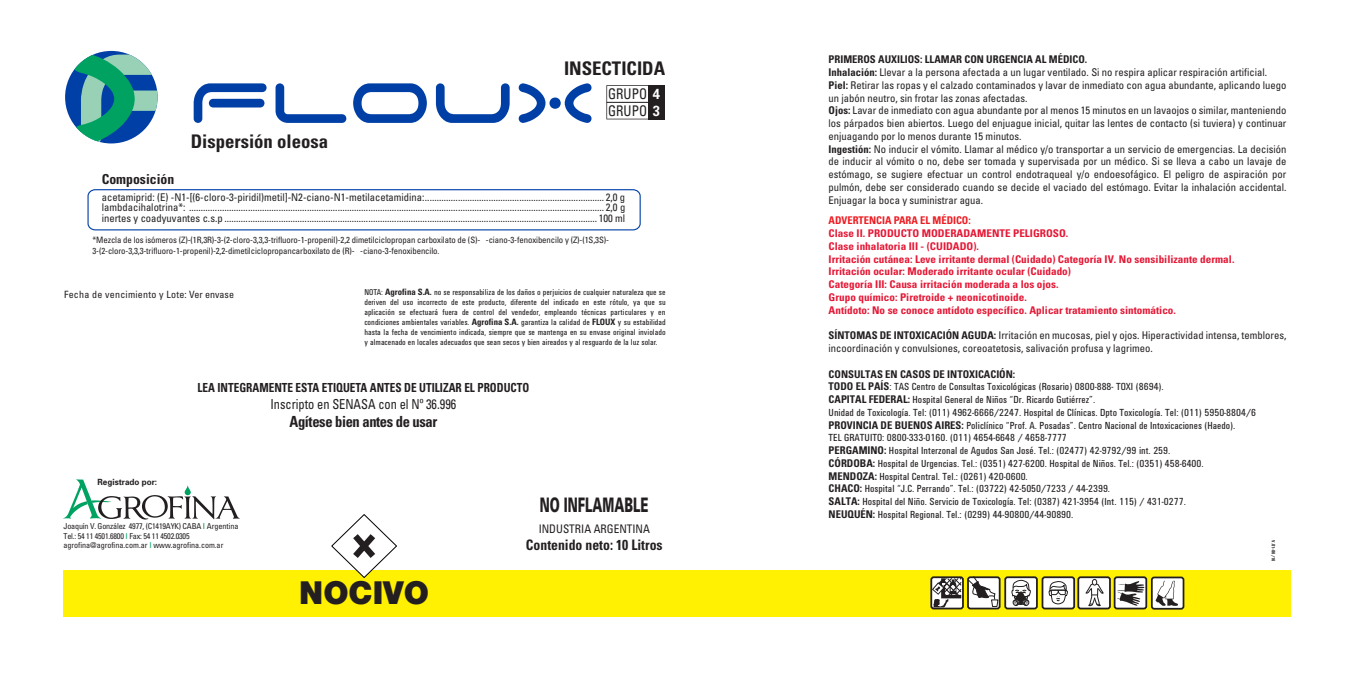
<style>
.page{position:relative;width:1354px;height:674px;background:#fff}
.page>*{position:absolute;margin:0;border:0;box-sizing:border-box;transform-origin:0 0}
.t1{font:900 31.75px "Helvetica Neue";color:#231f20}
.t2{font:900 20px "Univers";color:#231f20;scale:.6 1}
.t3{font:700 condensed 18.75px "Univers";color:#231f20}
.t4{font:700 condensed 15.38px "Univers";letter-spacing:-.025em;color:#231f20;scale:.95 1}
.t5{font:condensed 14.62px/16.8px "Univers";color:#231f20;scale:.9 1}
.t6{font:700 condensed 14.5px "Univers";color:#231f20;scale:.95 1}
.t7{font:condensed 13.75px "Univers";color:#231f20;scale:.9 1}
.t8{font:700 condensed 13.75px "Univers";color:#231f20}
.t9{font:700 condensed 12.5px "Univers";color:#231f20;scale:.9 1}
.t10{font:condensed 11.75px "Univers";color:#231f20;scale:.95 1}
.t11{font:condensed 10.62px/12.8px "Univers";color:#231f20}
.t12{font:10.62px/12.8px "Univers Roman Cond DTC";color:#231f20}
.t13{font:700 condensed 10.62px/12.8px "Univers";color:#e51836;scale:1.05 1}
.t14{font:700 condensed 10.62px "Univers";color:#231f20}
.t15{font:700 condensed 10.62px "Univers";letter-spacing:-.005em;color:#ee1d23}
.t16{font:condensed 10px "Univers";letter-spacing:.025em;color:#231f20}
.t17{font:8.75px/10px "Univers Roman Cond DTC";color:#231f20;text-align:justify}
.t18{font:condensed 8.75px/11.2px "Univers";letter-spacing:-.01em;color:#231f20}
.t19{font:700 8.5px "Univers";color:#231f20;scale:.95 1}
.t20{font:condensed 8.12px/9.8px "Univers";letter-spacing:-.02em;color:#231f20}
.t21{font:5px "Univers Bold Cond DTC";color:#231f20;scale:.9 1}
.s1{font-weight:700;font-stretch:normal;color:#fff}
.s2{font-family:"Univers";font-weight:700;font-stretch:condensed}
.s3{color:#00843d}
.s4{color:#00a261}
.s5{font-weight:700}
</style>
<div class="page">
<div style="left:64px;top:570px;width:1227px;height:46px;background:#fff101"></div>
<div style="left:967px;top:576px;width:33px;height:33px;border:2px solid #231f20;border-radius:2px"></div>
<div style="left:1078px;top:577px;width:32px;height:31px;background:#fff;border-radius:2px"></div>
<div style="left:1077px;top:576px;width:33px;height:33px;border:2px solid #231f20;border-radius:2px"></div>
<svg style="left:1085px;top:578px;width:19px;height:29px"></svg>
<div style="left:1114px;top:577px;width:32px;height:31px;background:#fff;border-radius:2px"></div>
<div style="left:1113px;top:576px;width:34px;height:33px;border:2px solid #231f20;border-radius:2px"></div>
<div style="left:930px;top:576px;width:34px;height:33px;border:2px solid #231f20;border-radius:2px"></div>
<svg style="left:932px;top:576px;width:66px;height:31px;background:#a8a597"></svg>
<svg style="left:1117px;top:581px;width:27px;height:24px"></svg>
<div style="left:1005px;top:577px;width:32px;height:31px;background:#fff;border-radius:2px"></div>
<div style="left:1004px;top:576px;width:33px;height:33px;border:2px solid #231f20;border-radius:2px"></div>
<div style="left:1042px;top:577px;width:32px;height:31px;background:#fff;border-radius:2px"></div>
<div style="left:1041px;top:576px;width:34px;height:33px;border:2px solid #231f20;border-radius:2px"></div>
<svg style="left:1010px;top:579px;width:58px;height:38px"></svg>
<div style="left:1151px;top:577px;width:32px;height:31px;background:#fff;border-radius:2px"></div>
<div style="left:1151px;top:576px;width:33px;height:33px;border:2px solid #231f20;border-radius:2px"></div>
<svg style="left:1155px;top:580px;width:23px;height:25px"></svg>
<svg style="left:331px;top:514px;width:66px;height:64px"></svg>
<svg style="left:63px;top:479px;width:177px;height:40px"></svg>
<svg style="left:87px;top:189px;width:554px;height:42px"></svg>
<svg style="left:194px;top:83px;width:72px;height:40px"></svg>
<svg style="left:275px;top:83px;width:71px;height:40px"></svg>
<svg style="left:353px;top:83px;width:74px;height:40px"></svg>
<svg style="left:436px;top:83px;width:73px;height:40px"></svg>
<svg style="left:519px;top:83px;width:72px;height:40px"></svg>
<div style="left:65px;top:51px;width:93px;height:92px;background:#0040a6;border-radius:50%"></div>
<svg style="left:72px;top:52px;width:86px;height:91px"></svg>
<svg style="left:606px;top:85px;width:42px;height:34px"></svg>
<div style="left:648px;top:85px;width:16px;height:17px;background:#231f20"></div>
<div style="left:648px;top:102px;width:16px;height:17px;background:#231f20"></div>
<h3 class="t3" style="left:564px;top:57px;width:103px">INSECTICIDA</h3>
<h3 class="t3" style="left:191px;top:130px;width:139px">Dispersión oleosa</h3>
<h3 class="t5" style="left:608px;top:85px;width:59px">GRUPO <span class="s1">4<br></span>GRUPO <span class="s1">3</span></h3>
<p class="t8" style="left:102px;top:171px;width:74px">Composición</p>
<p class="t11" style="left:102px;top:191px;width:525px;line-height:10.6px;text-align:justify">acetamiprid: (E) -N1-[(6-cloro-3-piridil)metil]-N2-ciano-N1-metilacetamidina:............................................................................ 2,0 g lambdacihalotrina*: ................................................................................................................................................................................ 2,0 g inertes y coadyuvantes c.s.p .............................................................................................................................................................. 100 ml</p>
<p class="t18" style="left:92px;top:234px;width:518px">*Mezcla de los isómeros (Z)-(1R,3R)-3-(2-cloro-3,3,3-trifluoro-1-propenil)-2,2 dimetilciclopropan carboxilato de (S)- -ciano-3-fenoxibencilo y (Z)-(1S,3S)-<br>3-(2-cloro-3,3,3-trifluoro-1-propenil)-2,2-dimetilciclopropancarboxilato de (R)- -ciano-3-fenoxibencilo.</p>
<p class="t16" style="left:64px;top:287px;width:171px">Fecha de vencimiento y Lote: Ver envase</p>
<p class="t17" style="left:364px;top:287px;width:303px">NOTA: <span class="s2">Agrofina S.A.</span> no se responsabiliza de los daños o perjuicios de cualquier naturaleza que se deriven del uso incorrecto de este producto, diferente del indicado en este rótulo, ya que su aplicación se efectuará fuera de control del vendedor, empleando técnicas particulares y en condiciones ambientales variables. <span class="s2">Agrofina S.A.</span> garantiza la calidad de <span class="s2">FLOUX</span> y su estabilidad hasta la fecha de vencimiento indicada, siempre que se mantenga en su envase original inviolado y almacenado en locales adecuados que sean secos y bien aireados y al resguardo de la luz solar.</p>
<p class="t19" style="left:98px;top:476px;width:64px">Registrado por:</p>
<p class="t9" style="left:197px;top:380px;width:370px">LEA INTEGRAMENTE ESTA ETIQUETA ANTES DE UTILIZAR EL PRODUCTO</p>
<p class="t7" style="left:270px;top:395px;width:208px">Inscripto en SENASA con el Nº 36.996</p>
<h3 class="t4" style="left:289px;top:412px;width:157px">Agítese bien antes de usar</h3>
<p class="t20" style="left:63px;top:520px;width:177px">Joaquín V. González 4977, (C1419AYK) CABA <span class="s3">I</span> Argentina<br>Tel.: 54 11 4501.6800 <span class="s4">I</span> Fax: 54 11 4502.0305 agrofina@agrofina.com.ar <span class="s4">I</span> www.agrofina.com.ar</p>
<h1 class="t1" style="left:299px;top:573px;width:131px">NOCIVO</h1>
<h2 class="t2" style="left:540px;top:491px;width:183px">NO INFLAMABLE</h2>
<p class="t10" style="left:538px;top:521px;width:119px">INDUSTRIA ARGENTINA</p>
<h3 class="t6" style="left:526px;top:535px;width:145px">Contenido neto: 10 Litros</h3>
<p class="t11" style="left:828px;top:53px;width:459px"><span class="s5">PRIMEROS AUXILIOS: LLAMAR CON URGENCIA AL MÉDICO.<br>Inhalación:</span> Llevar a la persona afectada a un lugar ventilado. Si no respira aplicar respiración artificial.<br><span class="s5">Piel:</span> Retirar las ropas y el calzado contaminados y lavar de inmediato con agua abundante, aplicando luego un jabón neutro, sin frotar las zonas afectadas.<br><span class="s5">Ojos:</span> Lavar de inmediato con agua abundante por al menos 15 minutos en un lavaojos o similar, manteniendo los párpados bien abiertos. Luego del enjuague inicial, quitar las lentes de contacto (si tuviera) y continuar enjuagando por lo menos durante 15 minutos.<br><span class="s5">Ingestión:</span> No inducir el vómito. Llamar al médico y/o transportar a un servicio de emergencias. La decisión de inducir al vómito o no, debe ser tomada y supervisada por un médico. Si se lleva a cabo un lavaje de estómago, se sugiere efectuar un control endotraqueal y/o endoesofágico. El peligro de aspiración por pulmón, debe ser considerado cuando se decide el vaciado del estómago. Evitar la inhalación accidental.<br>Enjuagar la boca y suministrar agua.</p>
<p class="t15" style="left:828px;top:214px;width:144px">ADVERTENCIA PARA EL MÉDICO:</p>
<p class="t13" style="left:828px;top:227px;width:388px">Clase II. PRODUCTO MODERADAMENTE PELIGROSO.<br>Clase inhalatoria III - (CUIDADO).<br>Irritación cutánea: Leve irritante dermal (Cuidado) Categoría IV. No sensibilizante dermal.<br>Irritación ocular: Moderado irritante ocular (Cuidado)<br>Categoría III: Causa irritación moderada a los ojos.<br>Grupo químico: Piretroide + neonicotinoide.<br>Antídoto: No se conoce antídoto específico. Aplicar tratamiento sintomático.</p>
<p class="t11" style="left:828px;top:329px;width:459px"><span class="s5">SÍNTOMAS DE INTOXICACIÓN AGUDA:</span> Irritación en mucosas, piel y ojos. Hiperactividad intensa, temblores, incoordinación y convulsiones, coreoatetosis, salivación profusa y lagrimeo.</p>
<p class="t14" style="left:828px;top:367px;width:188px">CONSULTAS EN CASOS DE INTOXICACIÓN:</p>
<p class="t12" style="left:828px;top:380px;width:429px"><span class="s2">TODO EL PAÍS</span>: TAS Centro de Consultas Toxicológicas (Rosario) 0800-888- TOXI (8694).<br><span class="s2">CAPITAL FEDERAL:</span> Hospital General de Niños “Dr. Ricardo Gutiérrez”.<br>Unidad de Toxicología. Tel: (011) 4962-6666/2247. Hospital de Clínicas. Dpto Toxicología. Tel: (011) 5950-8804/6<br><span class="s2">PROVINCIA DE BUENOS AIRES:</span> Policlínico “Prof. A. Posadas”. Centro Nacional de Intoxicaciones (Haedo).<br>TEL GRATUITO: 0800-333-0160. (011) 4654-6648 / 4658-7777<br><span class="s2">PERGAMINO:</span> Hospital Interzonal de Agudos San José. Tel.: (02477) 42-9792/99 int. 259.<br><span class="s2">CÓRDOBA:</span> Hospital de Urgencias. Tel.: (0351) 427-6200. Hospital de Niños. Tel.: (0351) 458-6400.<br><span class="s2">MENDOZA:</span> Hospital Central. Tel.: (0261) 420-0600.<br><span class="s2">CHACO:</span> Hospital “J.C. Perrando”. Tel.: (03722) 42-5050/7233 / 44-2399.<br><span class="s2">SALTA:</span> Hospital del Niño. Servicio de Toxicología. Tel: (0387) 421-3954 (Int. 115) / 431-0277.<br><span class="s2">NEUQUÉN:</span> Hospital Regional. Tel.: (0299) 44-90800/44-90890.</p>
<p class="t21" style="left:1276px;top:540px;width:25px;rotate:90deg">V.01–06/16</p>
</div>
